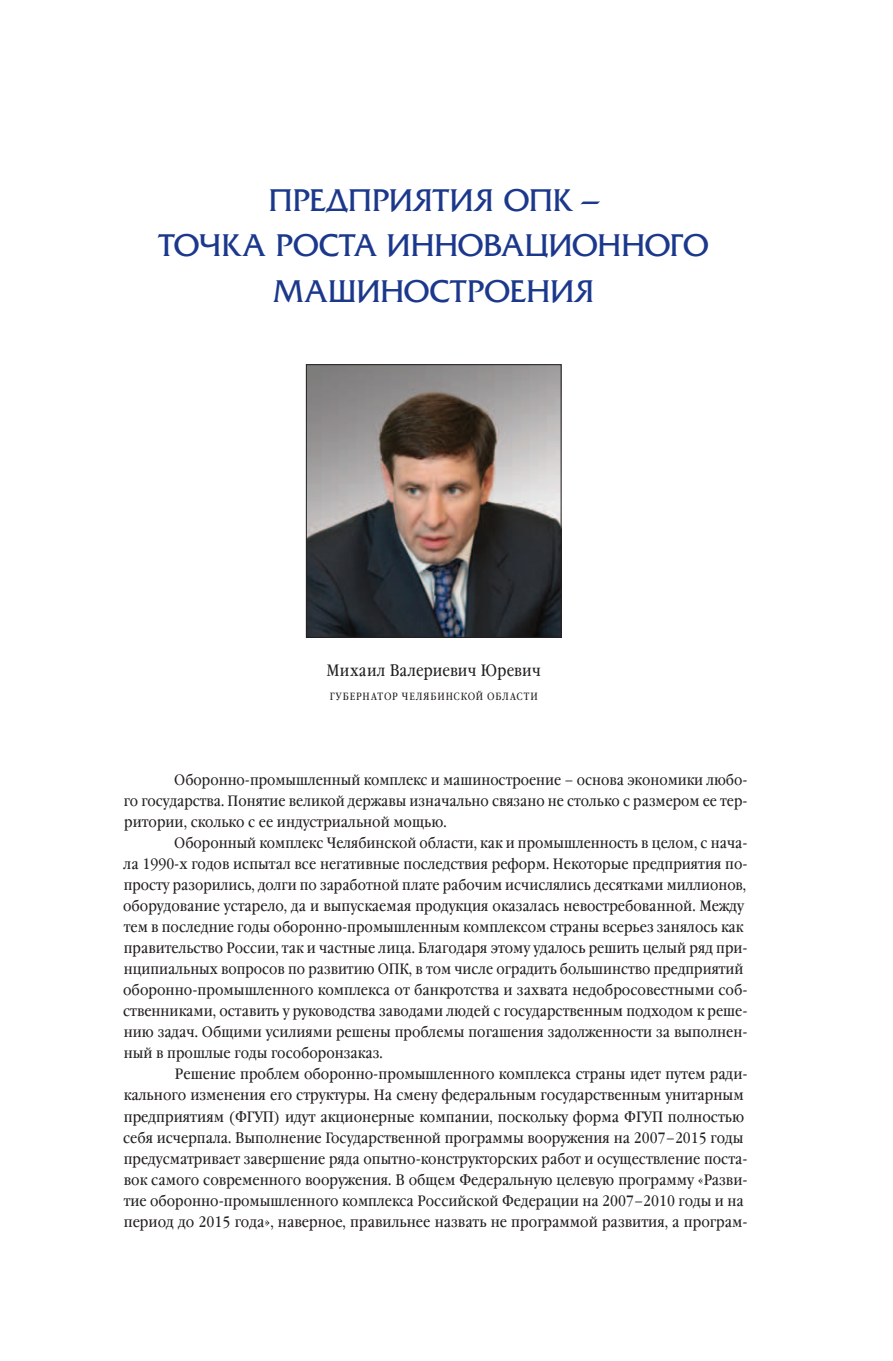
<style>
.page{position:relative;width:893px;height:1361px;background:#fff}
.page>*{position:absolute;margin:0;border:0;box-sizing:border-box;transform-origin:0 0}
.t1{font:33px "AG Friquer";letter-spacing:.005em;color:#1b388c}
.t2{font:16.5px "Garamond Book Narrow C";letter-spacing:.01em;color:#231f20}
.t3{font:15px/21px "Garamond Book Narrow C";color:#231f20;text-align:justify}
.t4{font:15px/21px "Garamond Book Narrow C";color:#231f20;scale:1.05 1}
.t5{font:10.5px "Garamond Book Narrow C";color:#231f20}
</style>
<div class="page">
<img style="left:308px;top:366px;width:251px;height:269px">
<div style="left:306px;top:364px;width:255px;height:273px;border:1px solid #231f20"></div>
<h1 class="t1" style="left:269px;top:183px;width:45px">Предпри</h1>
<h1 class="t1" style="left:415px;top:183px;width:185px">ятия ОПК –</h1>
<h1 class="t1" style="left:159px;top:228px;width:139px">точка рос</h1>
<h1 class="t1" style="left:340px;top:228px;width:72px">та инно</h1>
<h1 class="t1" style="left:483px;top:228px;width:90px">вационного</h1>
<h1 class="t1" style="left:273px;top:274px;width:27px">машинос</h1>
<h1 class="t1" style="left:451px;top:274px;width:38px">троени</h1>
<h1 class="t1" style="left:576px;top:274px;width:19px">я</h1>
<p class="t2" style="left:327px;top:661px;width:216px">Михаил Валериевич Юревич</p>
<p class="t5" style="left:330px;top:690px;width:15px">Губернатор</p>
<p class="t5" style="left:402px;top:690px;width:38px">Челябинско</p>
<p class="t5" style="left:476px;top:690px;width:20px">й области</p>
<p class="t3" style="left:124px;top:770px;width:625px;text-indent:51px">Оборонно-промышленный комплекс и машиностроение – основа экономики любо&shy;го государства. Понятие великой державы изначально связано не столько с размером ее тер&shy;ритории, сколько с ее индустриальной мощью.</p>
<p class="t3" style="left:123px;top:833px;width:626px;text-align:left;text-indent:51px">Оборонный комплекс Челябинской области, как и промышленность в целом, с нача&shy;ла 1990-х годов испытал все негативные последствия реформ. Некоторые предприятия по&shy;просту разорились, долги по заработной плате рабочим исчислялись десятками миллионов, оборудование устарело, да и выпускаемая продукция оказалась невостребованной. Между тем в последние годы оборонно-промышленным комплексом страны всерьез занялось как правительство России, так и частные лица. Благодаря этому удалось решить целый ряд при&shy;нципиальных вопросов по развитию ОПК, в том числе оградить большинство предприятий оборонно-промышленного комплекса от банкротства и захвата недобросовестными соб&shy;ственниками, оставить у руководства заводами людей с государственным подходом к реше&shy;нию задач. Общими усилиями решены проблемы погашения задолженности за выполнен&shy;ный в прошлые годы гособоронзаказ.</p>
<p class="t4" style="left:123px;top:1064px;width:596px;text-indent:52px">Решение проблем оборонно-промышленного комплекса страны идет путем ради&shy;кального изменения его структуры. На смену федеральным государственным унитарным предприятиям (ФГУП) идут акционерные компании, поскольку форма ФГУП полностью себя исчерпала. Выполнение Государственной программы вооружения на 2007–2015 годы предусматривает завершение ряда опытно-конструкторских работ и осуществление поста&shy;вок самого современного вооружения. В общем Федеральную целевую программу «Разви&shy;тие оборонно-промышленного комплекса Российской Федерации на 2007–2010 годы и на период до 2015 года», наверное, правильнее назвать не программой развития, а програм-</p>
</div>
